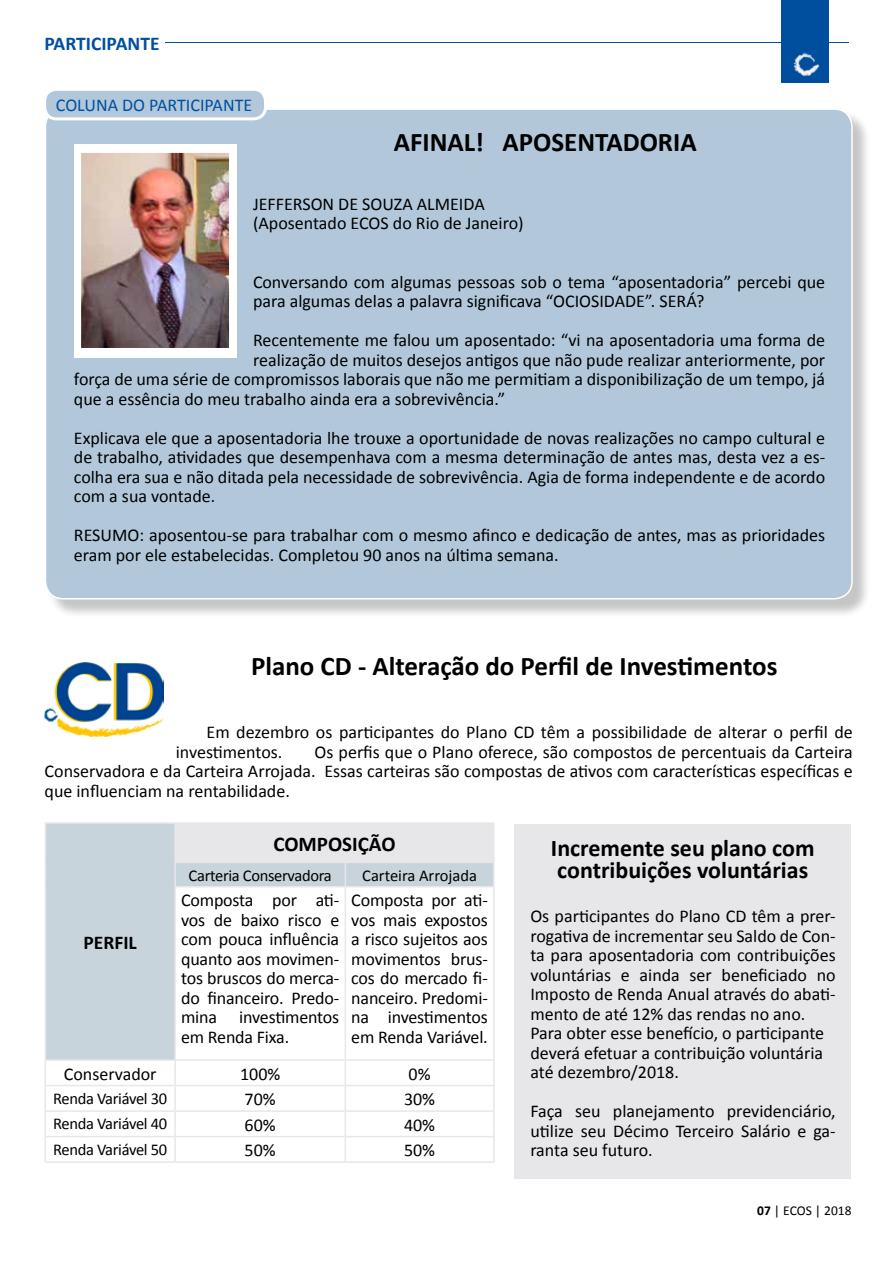
<style>
.page{position:relative;width:893px;height:1263px;background:#fff}
.page>*{position:absolute;margin:0;border:0;box-sizing:border-box;transform-origin:0 0}
.t1{font:700 27px "Calibri";color:#000}
.t2{font:700 24px/22.5px "Calibri";color:#000}
.t3{font:700 21px "Calibri";color:#000}
.t4{font:700 19.5px "Calibri";color:#004f9f}
.t5{font:700 19.5px "Calibri";color:#000}
.t6{font:18px/19.5px "Calibri";color:#000}
.t7{font:18px "Calibri";color:#004f9f}
.t8{font:16.5px "Calibri";letter-spacing:-.02em;color:#000}
.t9{font:16.5px "Calibri";color:#000}
.t10{font:13.5px "Calibri";color:#000}
.s1{font-weight:700}
</style>
<div class="page">
<hr style="left:165px;top:42px;width:684px;height:1px;background:#004f9f">
<div style="left:782px;top:0;width:47px;height:82px;background:#004f9f"></div>
<img style="left:793px;top:51px;width:27px;height:25px">
<div style="left:514px;top:824px;width:336px;height:355px;background:#e7e7e9"></div>
<svg style="left:46px;top:824px;width:447px;height:235px"></svg>
<div style="left:175px;top:823px;width:319px;height:39px;background:#e7e7e9"></div>
<hr style="left:45px;top:822px;width:130px;height:2px;background:#e7e7e9">
<hr style="left:45px;top:824px;width:1px;height:38px;background:#e7e7e9">
<svg style="left:45px;top:862px;width:1px;height:25px"></svg>
<hr style="left:45px;top:887px;width:1px;height:172px;background:#e7e7e9">
<hr style="left:175px;top:822px;width:170px;height:2px;background:#e7e7e9">
<hr style="left:174px;top:824px;width:2px;height:37px;background:#e7e7e9">
<hr style="left:345px;top:822px;width:150px;height:2px;background:#e7e7e9">
<hr style="left:493px;top:824px;width:2px;height:37px;background:#e7e7e9">
<hr style="left:174px;top:861px;width:171px;height:2px;background:#e7e7e9">
<hr style="left:174px;top:863px;width:2px;height:23px;background:#e7e7e9">
<hr style="left:345px;top:861px;width:150px;height:2px;background:#e7e7e9">
<svg style="left:345px;top:863px;width:1px;height:23px"></svg>
<hr style="left:493px;top:863px;width:2px;height:23px;background:#e7e7e9">
<hr style="left:174px;top:886px;width:171px;height:1px;background:#e7e7e9">
<hr style="left:174px;top:887px;width:2px;height:172px;background:#e7e7e9">
<hr style="left:345px;top:886px;width:150px;height:1px;background:#e7e7e9">
<hr style="left:345px;top:887px;width:1px;height:172px;background:#e7e7e9">
<hr style="left:493px;top:887px;width:2px;height:172px;background:#e7e7e9">
<hr style="left:45px;top:1059px;width:130px;height:2px;background:#e7e7e9">
<hr style="left:175px;top:1059px;width:170px;height:2px;background:#e7e7e9">
<hr style="left:174px;top:1061px;width:2px;height:24px;background:#e7e7e9">
<hr style="left:345px;top:1059px;width:150px;height:2px;background:#e7e7e9">
<hr style="left:493px;top:1061px;width:2px;height:24px;background:#e7e7e9">
<hr style="left:45px;top:1085px;width:130px;height:1px;background:#e7e7e9">
<hr style="left:175px;top:1085px;width:170px;height:1px;background:#e7e7e9">
<hr style="left:174px;top:1086px;width:2px;height:24px;background:#e7e7e9">
<hr style="left:345px;top:1085px;width:150px;height:1px;background:#e7e7e9">
<hr style="left:493px;top:1086px;width:2px;height:24px;background:#e7e7e9">
<hr style="left:45px;top:1110px;width:130px;height:2px;background:#e7e7e9">
<hr style="left:175px;top:1110px;width:170px;height:2px;background:#e7e7e9">
<hr style="left:174px;top:1112px;width:2px;height:24px;background:#e7e7e9">
<hr style="left:345px;top:1110px;width:150px;height:2px;background:#e7e7e9">
<hr style="left:493px;top:1112px;width:2px;height:24px;background:#e7e7e9">
<hr style="left:45px;top:1136px;width:130px;height:1px;background:#e7e7e9">
<svg style="left:45px;top:1061px;width:1px;height:100px"></svg>
<hr style="left:175px;top:1136px;width:170px;height:1px;background:#e7e7e9">
<hr style="left:174px;top:1137px;width:2px;height:24px;background:#e7e7e9">
<hr style="left:345px;top:1136px;width:150px;height:1px;background:#e7e7e9">
<svg style="left:345px;top:1061px;width:1px;height:100px"></svg>
<hr style="left:493px;top:1137px;width:2px;height:24px;background:#e7e7e9">
<hr style="left:45px;top:1161px;width:130px;height:2px;background:#e7e7e9">
<hr style="left:175px;top:1161px;width:170px;height:2px;background:#e7e7e9">
<hr style="left:345px;top:1161px;width:150px;height:2px;background:#e7e7e9">
<div style="left:47px;top:111px;width:825px;height:507px;background:#000;opacity:.23"></div>
<div style="left:45px;top:109px;width:807px;height:490px;background:#b2c8da;border-radius:18px"></div>
<img style="left:45px;top:663px;width:119px;height:73px">
<div style="left:74px;top:144px;width:162px;height:213px;background:#fff"></div>
<img style="left:82px;top:154px;width:146px;height:193px">
<div style="left:78px;top:150px;width:154px;height:201px;border:3px solid #fff"></div>
<div style="left:45px;top:89px;width:221px;height:30px;background:#b2c8da;border-radius:12px"></div>
<div style="left:43px;top:88px;width:224px;height:32px;border:3px solid #fff;border-radius:12px"></div>
<p class="t4" style="left:45px;top:31px;width:116px">PARTICIPANTE</p>
<p class="t7" style="left:56px;top:94px;width:198px">COLUNA DO PARTICIPANTE</p>
<h1 class="t1" style="left:394px;top:126px;width:304px">AFINAL! APOSENTADORIA</h1>
<p class="t6" style="left:253px;top:193px;width:272px">JEFFERSON DE SOUZA ALMEIDA (Aposentado ECOS do Rio de Janeiro)</p>
<p class="t6" style="left:253px;top:271px;width:574px">Conversando com algumas pessoas sob o tema “aposentadoria” percebi que para algumas delas a palavra significava “OCIOSIDADE”. SERÁ?</p>
<p class="t6" style="left:253px;top:330px;width:574px">Recentemente me falou um aposentado: “vi na aposentadoria uma forma de</p>
<p class="t6" style="left:253px;top:349px;width:574px">realização de muitos desejos antigos que não pude realizar anteriormente, por</p>
<p class="t6" style="left:74px;top:369px;width:753px">força de uma série de compromissos laborais que não me permitiam a disponibilização de um tempo, já</p>
<p class="t6" style="left:74px;top:388px;width:433px">que a essência do meu trabalho ainda era a sobrevivência.”</p>
<p class="t6" style="left:74px;top:427px;width:753px;text-align:justify">Explicava ele que a aposentadoria lhe trouxe a oportunidade de novas realizações no campo cultural e de trabalho, atividades que desempenhava com a mesma determinação de antes mas, desta vez a es&shy;colha era sua e não ditada pela necessidade de sobrevivência. Agia de forma independente e de acordo com a sua vontade.</p>
<p class="t6" style="left:74px;top:525px;width:753px">RESUMO: aposentou-se para trabalhar com o mesmo afinco e dedicação de antes, mas as prioridades eram por ele estabelecidas. Completou 90 anos na última semana.</p>
<h1 class="t1" style="left:251px;top:649px;width:528px">Plano CD - Alteração do Perfil de Investimentos</h1>
<p class="t6" style="left:176px;top:722px;width:678px;text-indent:31px">Em dezembro os participantes do Plano CD têm a possibilidade de alterar o perfil de investimentos.</p>
<p class="t6" style="left:45px;top:741px;width:810px;text-align:justify;text-indent:270px">Os perfis que o Plano oferece, são compostos de percentuais da Carteira Conservadora e da Carteira Arrojada. Essas carteiras são compostas de ativos com características específicas e que influenciam na rentabilidade.</p>
<p class="t5" style="left:84px;top:930px;width:55px">PERFIL</p>
<p class="t3" style="left:273px;top:830px;width:124px">COMPOSIÇÃO</p>
<p class="t8" style="left:189px;top:865px;width:145px">Carteria Conservadora</p>
<p class="t9" style="left:362px;top:865px;width:116px">Carteira Arrojada</p>
<p class="t6" style="left:181px;top:890px;width:160px;text-align:justify">Composta por ati&shy;vos de baixo risco e com pouca influência quanto aos movimen&shy;tos bruscos do merca&shy;do financeiro. Predo&shy;mina investimentos em Renda Fixa.</p>
<p class="t6" style="left:351px;top:890px;width:138px;text-align:justify">Composta por ati&shy;vos mais expostos a risco sujeitos aos movimentos brus&shy;cos do mercado fi&shy;nanceiro. Predomi&shy;na investimentos em Renda Variável.</p>
<p class="t6" style="left:64px;top:1063px;width:94px">Conservador</p>
<p class="t6" style="left:240px;top:1063px;width:42px">100%</p>
<p class="t6" style="left:409px;top:1063px;width:23px">0%</p>
<p class="t8" style="left:53px;top:1088px;width:115px">Renda Variável 30</p>
<p class="t6" style="left:245px;top:1088px;width:33px">70%</p>
<p class="t6" style="left:404px;top:1088px;width:33px">30%</p>
<p class="t8" style="left:53px;top:1114px;width:115px">Renda Variável 40</p>
<p class="t6" style="left:245px;top:1114px;width:33px">60%</p>
<p class="t6" style="left:404px;top:1114px;width:33px">40%</p>
<p class="t8" style="left:53px;top:1139px;width:115px">Renda Variável 50</p>
<p class="t6" style="left:245px;top:1139px;width:33px">50%</p>
<p class="t6" style="left:404px;top:1139px;width:33px">50%</p>
<h2 class="t2" style="left:551px;top:836px;width:265px">Incremente seu plano com contribuições voluntárias</h2>
<p class="t6" style="left:530px;top:905px;width:307px">Os participantes do Plano CD têm a prer&shy;rogativa de incrementar seu Saldo de Con&shy;ta para aposentadoria com contribuições voluntárias e ainda ser beneficiado no Imposto de Renda Anual através do abati&shy;mento de até 12% das rendas no ano.<br>Para obter esse benefício, o participante deverá efetuar a contribuição voluntária até dezembro/2018.</p>
<p class="t6" style="left:530px;top:1100px;width:307px;text-align:justify">Faça seu planejamento previdenciário, utilize seu Décimo Terceiro Salário e ga&shy;ranta seu futuro.</p>
<p class="t10" style="left:757px;top:1202px;width:96px"><span class="s1">07</span> | ECOS | 2018</p>
</div>
